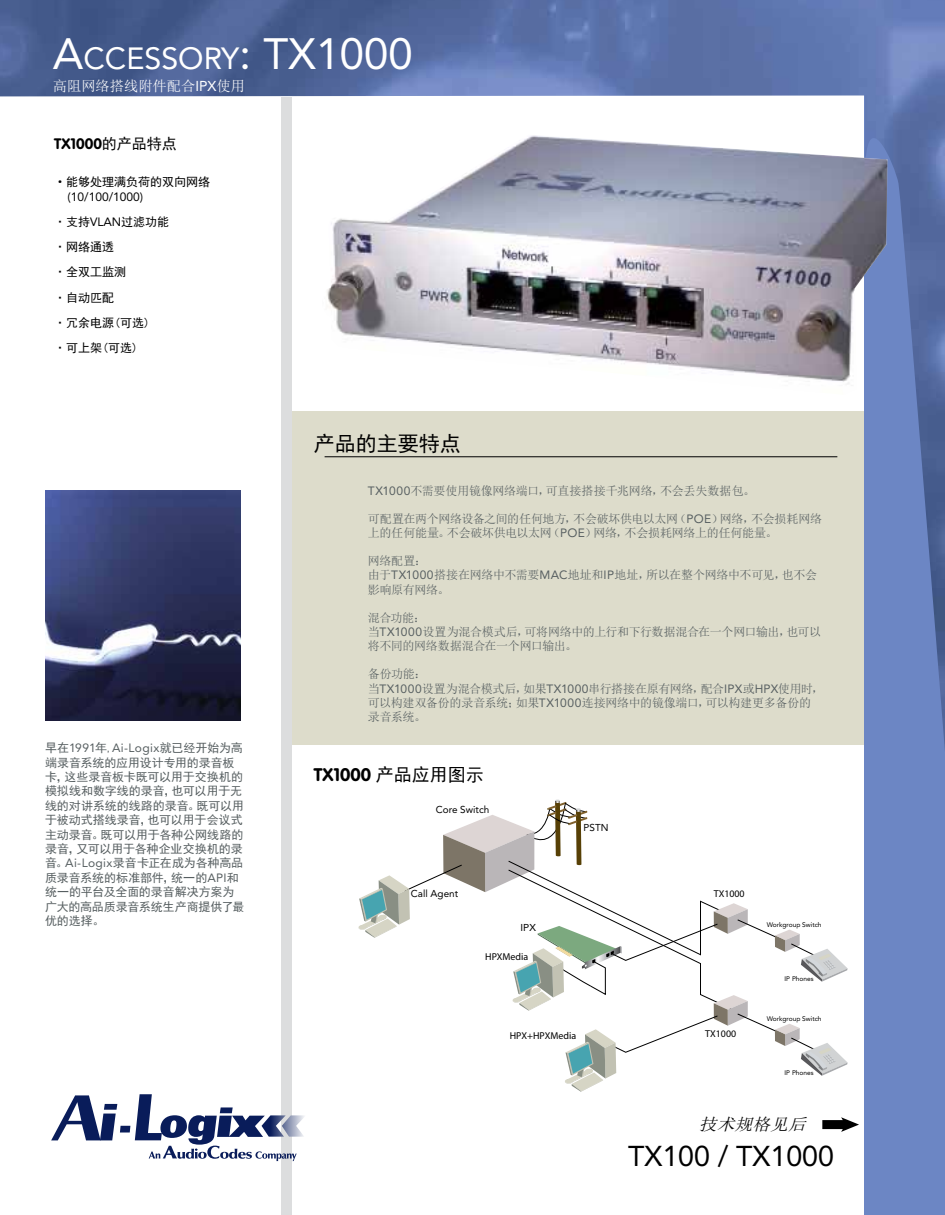
<style>
.page{position:relative;width:945px;height:1215px;background:#fff}
.page>*{position:absolute;margin:0;border:0;box-sizing:border-box;transform-origin:0 0}
.t1{font:43.5px "Avenir";color:#fff}
.t2{font:28.5px "Avenir";color:#000}
.t3{font:21px "Sim Hei";color:#000}
.t4{font:700 18px "VAG Rounded";color:#000}
.t5{font:italic 16.5px "Sim Sun";color:#000;scale:1.08 1}
.t6{font:700 15px "VAG Rounded";color:#000}
.t7{font:14.25px "Sim Sun";color:#fff}
.t8{font:12px/14.4px "Sim Sun";letter-spacing:-.025em;color:#575f61}
.t9{font:12px/14.4px "Sim Hei";letter-spacing:-.005em;color:#575f61}
.t10{font:12px/25.2px "Sim Hei";color:#000}
.t11{font:12px "Avenir";letter-spacing:.025em;color:#575f61}
.t12{font:12px "Avenir";color:#000}
.t13{font:9.9px "Myriad";color:#000}
.t14{font:9.9px "Avenir";color:#000}
.t15{font:9.9px "Avenir";color:#000;scale:1.04 1}
.t16{font:6.6px "Avenir";color:#000}
.s1{font-size:30.45px}
.s2{font-family:"Avenir"}
.s3{font-family:"Sim Hei";font-weight:400}
.s4{font-family:"Sim Sun"}
.s5{font-family:"Sim Hei"}
</style>
<div class="page">
<div style="left:864px;top:95px;width:81px;height:1120px;background:#6c86c4"></div>
<img style="left:0;top:0;width:945px;height:752px">
<div style="left:291px;top:411px;width:573px;height:334px;background:#dddccb"></div>
<hr style="left:325px;top:457px;width:512px;height:1px;background:#000">
<img style="left:45px;top:491px;width:196px;height:230px">
<img style="left:322px;top:135px;width:566px;height:260px">
<svg style="left:358px;top:800px;width:501px;height:332px"></svg>
<div style="left:281px;top:98px;width:10px;height:1117px;background:#dcddde"></div>
<svg style="left:51px;top:1094px;width:253px;height:67px"></svg>
<h1 class="t1" style="left:53px;top:28px;width:361px">A<span class="s1">CCESSORY</span>: TX1000</h1>
<p class="t7" style="left:53px;top:79px;width:194px">高阻网络搭线附件配合<span class="s2">IPX</span>使用</p>
<p class="t6" style="left:54px;top:135px;width:124px">TX1000<span class="s3">的产品特点</span></p>
<p class="t10" style="left:54px;top:170px;width:157px"><span class="s4">·</span>能够处理满负荷的双向网络</p>
<p class="t12" style="left:68px;top:190px;width:77px">(10/100/1000)</p>
<p class="t10" style="left:54px;top:209px;width:117px">·支持<span class="s2">VLAN</span>过滤功能·网络通透<br>·全双工监测<br>·自动匹配<br>·冗余电源(可选)<br>·可上架(可选)</p>
<p class="t11" style="left:45px;top:741px;width:199px"><span class="s5">早在</span>1991<span class="s5">年,</span>Ai-Logix<span class="s5">就已经开始为高</span></p>
<p class="t9" style="left:45px;top:755px;width:201px">端录音系统的应用设计专用的录音板卡，这些录音板卡既可以用于交换机的模拟线和数字线的录音，也可以用于无线的对讲系统的线路的录音。既可以用于被动式搭线录音，也可以用于会议式主动录音。既可以用于各种公网线路的录音，又可以用于各种企业交换机的录音。<span class="s2">Ai-Logix</span>录音卡正在成为各种高品质录音系统的标准部件，统一的<span class="s2">API</span>和统一的平台及全面的录音解决方案为广大的高品质录音系统生产商提供了最优的选择。</p>
<h3 class="t3" style="left:314px;top:433px;width:148px">产品的主要特点</h3>
<p class="t8" style="left:368px;top:483px;width:389px"><span class="s2">TX1000</span>不需要使用镜像网络端口，可直接搭接千兆网络，不会丢失数据包。</p>
<p class="t8" style="left:368px;top:511px;width:456px">可配置在两个网络设备之间的任何地方，不会破坏供电以太网（<span class="s2">POE</span>）网络，不会损耗网络上的任何能量。不会破坏供电以太网（<span class="s2">POE</span>）网络，不会损耗网络上的任何能量。</p>
<p class="t8" style="left:368px;top:553px;width:451px">网络配置：<br>由于<span class="s2">TX1000</span>搭接在网络中不需要<span class="s2">MAC</span>地址和<span class="s2">IP</span>地址，所以在整个网络中不可见，也不会影响原有网络。</p>
<p class="t8" style="left:368px;top:610px;width:455px">混合功能：<br>当<span class="s2">TX1000</span>设置为混合模式后，可将网络中的上行和下行数据混合在一个网口输出，也可以将不同的网络数据混合在一个网口输出。</p>
<p class="t8" style="left:368px;top:667px;width:458px">备份功能：<br>当<span class="s2">TX1000</span>设置为混合模式后，如果<span class="s2">TX1000</span>串行搭接在原有网络，配合<span class="s2">IPX</span>或<span class="s2">HPX</span>使用时，可以构建双备份的录音系统；如果<span class="s2">TX1000</span>连接网络中的镜像端口，可以构建更多备份的录音系统。</p>
<h3 class="t4" style="left:314px;top:764px;width:172px">TX1000 <span class="s3">产品应用图示</span></h3>
<p class="t14" style="left:436px;top:804px;width:55px">Core Switch</p>
<p class="t14" style="left:584px;top:821px;width:26px">PSTN</p>
<p class="t14" style="left:411px;top:888px;width:49px">Call Agent</p>
<p class="t13" style="left:714px;top:889px;width:33px">TX1000</p>
<p class="t15" style="left:521px;top:922px;width:16px">IPX</p>
<p class="t13" style="left:485px;top:952px;width:45px">HPXMedia</p>
<p class="t13" style="left:510px;top:1030px;width:68px">HPX+HPXMedia</p>
<p class="t13" style="left:705px;top:1029px;width:33px">TX1000</p>
<p class="t16" style="left:767px;top:921px;width:56px">Workgroup Switch</p>
<p class="t16" style="left:785px;top:975px;width:31px">IP Phones</p>
<p class="t16" style="left:767px;top:1015px;width:56px">Workgroup Switch</p>
<p class="t16" style="left:785px;top:1069px;width:31px">IP Phones</p>
<h3 class="t5" style="left:699px;top:1116px;width:105px">技术规格见后</h3>
<h2 class="t2" style="left:628px;top:1139px;width:207px">TX100 / TX1000</h2>
</div>
